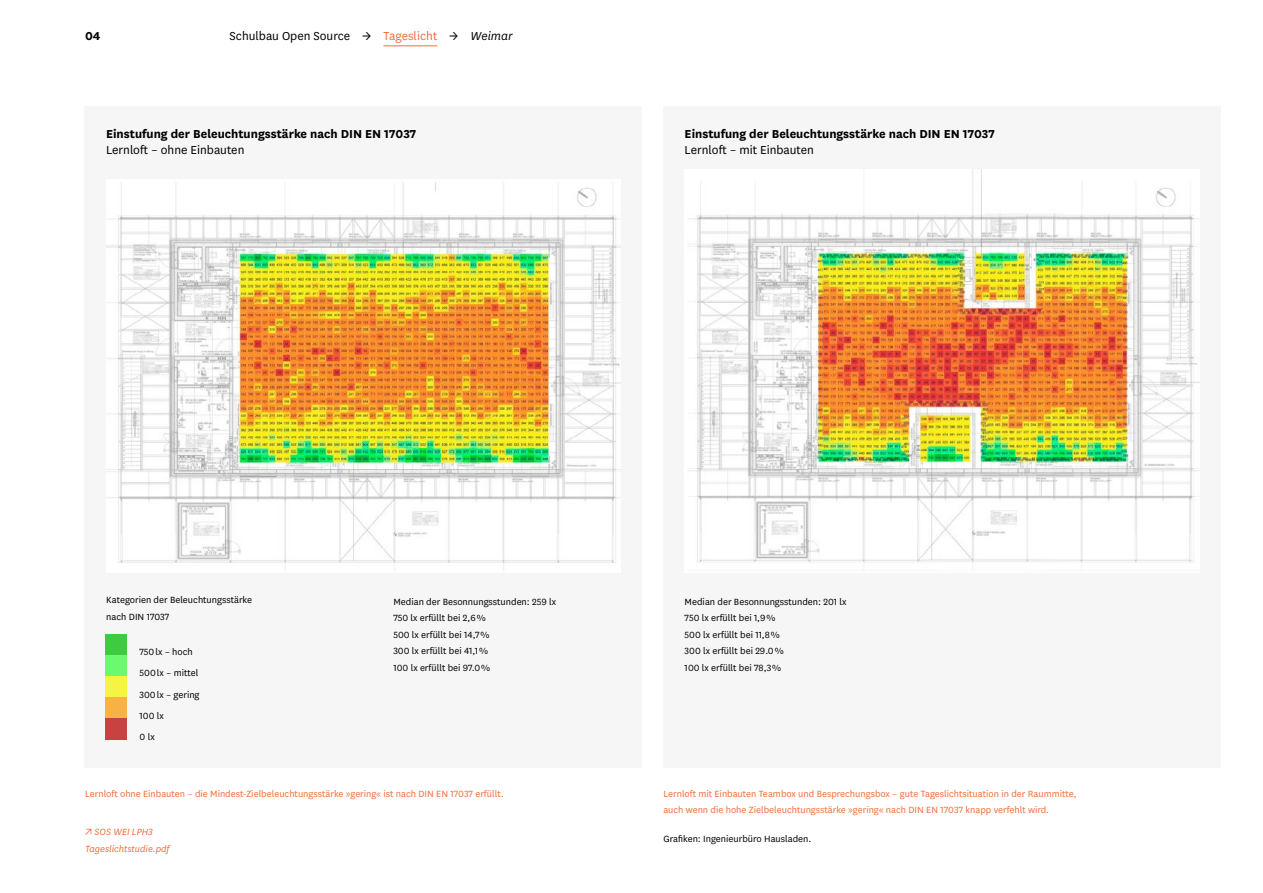
<style>
.page{position:relative;width:1263px;height:893px;background:#fff}
.page>*{position:absolute;margin:0;border:0;box-sizing:border-box;transform-origin:0 0}
.t1{font:700 13.5px "National";color:#000}
.t2{font:13.5px "National";color:#000}
.t3{font:10.5px/16.5px "National";color:#000}
.t4{font:10.5px/16.5px "National";color:#f06e3c}
.t5{font:italic 10.5px/16.5px "National";color:#f06e3c}
.s1{color:#f06e3c}
.s2{font-style:italic}
.s3{font-style:normal}
</style>
<div class="page">
<div style="left:85px;top:106px;width:557px;height:662px;background:#f6f6f6"></div>
<div style="left:663px;top:106px;width:557px;height:662px;background:#f6f6f6"></div>
<hr style="left:383px;top:45px;width:54px;height:1px;background:#f06e3c">
<img style="left:697px;top:169px;width:502px;height:393px">
<img style="left:118px;top:183px;width:502px;height:380px">
<div style="left:106px;top:634px;width:21px;height:21px;background:#40ca41"></div>
<div style="left:106px;top:655px;width:21px;height:21px;background:#6cf96f"></div>
<div style="left:106px;top:676px;width:21px;height:21px;background:#f5f442"></div>
<div style="left:106px;top:697px;width:21px;height:21px;background:#f8b243"></div>
<div style="left:106px;top:718px;width:21px;height:21px;background:#c84241"></div>
<img style="left:570px;top:183px;width:30px;height:28px">
<img style="left:1149px;top:183px;width:30px;height:28px">
<p class="t1" style="left:85px;top:26px;width:17px">04</p>
<p class="t2" style="left:230px;top:27px;width:285px">Schulbau Open Source → <span class="s1">Tageslicht</span> → <span class="s2">Weimar</span></p>
<p class="t1" style="left:106px;top:124px;width:312px">Einstufung der Beleuchtungsstärke nach DIN EN 17037</p>
<p class="t2" style="left:106px;top:141px;width:140px">Lernloft – ohne Einbauten</p>
<p class="t1" style="left:685px;top:124px;width:312px">Einstufung der Beleuchtungsstärke nach DIN EN 17037</p>
<p class="t2" style="left:685px;top:141px;width:131px">Lernloft – mit Einbauten</p>
<p class="t3" style="left:106px;top:591px;width:147px">Kategorien der Beleuchtungsstärke nach DIN 17037</p>
<p class="t3" style="left:140px;top:644px;width:55px">750 lx – hoch</p>
<p class="t3" style="left:140px;top:662px;width:62px;line-height:21px">500 lx – mittel<br>300 lx – gering<br>100 lx<br>0 lx</p>
<p class="t3" style="left:393px;top:593px;width:164px">Median der Besonnungsstunden: 259 lx<br>750 lx erfüllt bei 2,6 %<br>500 lx erfüllt bei 14,7 %<br>300 lx erfüllt bei 41,1 %<br>100 lx erfüllt bei 97.0 %</p>
<p class="t3" style="left:685px;top:593px;width:163px">Median der Besonnungsstunden: 201 lx<br>750 lx erfüllt bei 1,9 %<br>500 lx erfüllt bei 11,8 %<br>300 lx erfüllt bei 29.0 %<br>100 lx erfüllt bei 78,3 %</p>
<p class="t4" style="left:85px;top:785px;width:420px">Lernloft ohne Einbauten – die Mindest-Zielbeleuchtungsstärke »gering« ist nach DIN EN 17037 erfüllt.</p>
<p class="t4" style="left:663px;top:785px;width:415px">Lernloft mit Einbauten Teambox und Besprechungsbox – gute Tageslichtsituation in der Raummitte, auch wenn die hohe Zielbeleuchtungsstärke »gering« nach DIN EN 17037 knapp verfehlt wird.</p>
<p class="t3" style="left:663px;top:830px;width:150px">Grafiken: Ingenieurbüro Hausladen.</p>
<p class="t5" style="left:85px;top:824px;width:86px"><span class="s3">↗</span> SOS WEI LPH3<br>Tageslichtstudie.pdf</p>
</div>
